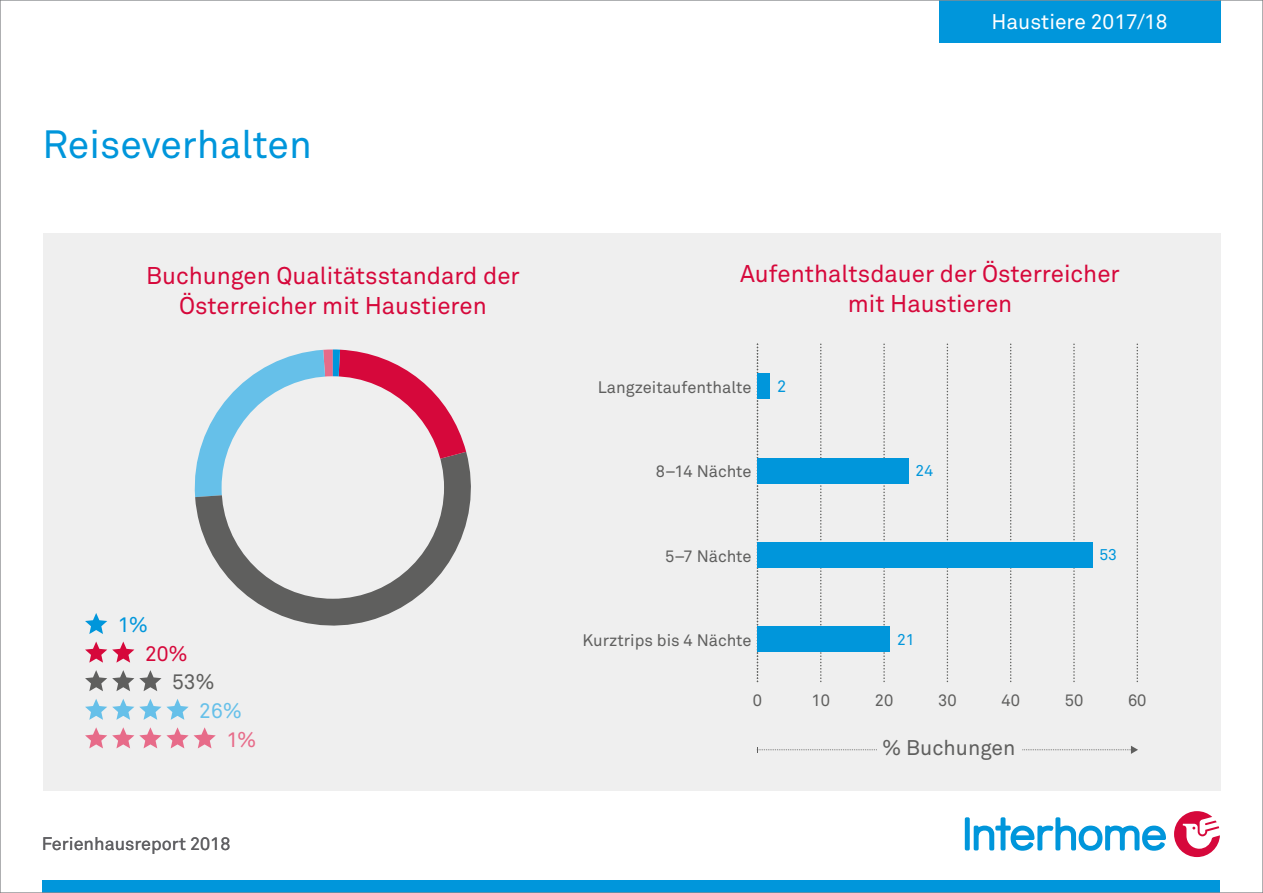
<style>
.page{position:relative;width:1263px;height:893px;background:#fff}
.page>*{position:absolute;margin:0;border:0;box-sizing:border-box;transform-origin:0 0}
.t1{font:39px "Akkurat Pro";color:#0096db}
.t2{font:24px/30px "Akkurat Pro";color:#d6083b;text-align:center}
.t3{font:21px "Akkurat Pro";color:#fff}
.t4{font:21px "Akkurat Pro";color:#5f5f5e}
.t5{font:21px "Akkurat Pro";color:#d6083b}
.t6{font:21px "Akkurat Pro";color:#66c0e9}
.t7{font:21px "Akkurat Pro";color:#0096db}
.t8{font:21px "Akkurat Pro";color:#e76b89}
.t9{font:18px "Akkurat Pro";color:#5f5f62}
.t10{font:16.5px "Akkurat Pro";color:#5f5f5e}
.t11{font:16.5px "Akkurat Pro";color:#0096db}
.t12{font:15.6px "Akkurat Pro";color:#0096db}
</style>
<div class="page">
<div style="left:43px;top:880px;width:1177px;height:13px;background:#0096db"></div>
<div style="left:965px;top:817px;width:5px;height:33px;background:#0096db;border-radius:2px"></div>
<svg style="left:974px;top:817px;width:192px;height:34px"></svg>
<svg style="left:1174px;top:811px;width:46px;height:46px"></svg>
<div style="left:939px;top:0;width:281px;height:43px;background:#0096db"></div>
<div style="left:43px;top:234px;width:1177px;height:557px;background:#efefef"></div>
<svg style="left:820px;top:344px;width:1px;height:337px"></svg>
<svg style="left:883px;top:344px;width:2px;height:337px"></svg>
<svg style="left:947px;top:344px;width:1px;height:337px"></svg>
<svg style="left:1010px;top:344px;width:1px;height:337px"></svg>
<svg style="left:1073px;top:344px;width:2px;height:337px"></svg>
<svg style="left:1136px;top:344px;width:2px;height:337px"></svg>
<svg style="left:757px;top:344px;width:1px;height:337px"></svg>
<div style="left:757px;top:373px;width:13px;height:26px;background:#0096db"></div>
<div style="left:757px;top:458px;width:152px;height:25px;background:#0096db"></div>
<div style="left:757px;top:542px;width:336px;height:26px;background:#0096db"></div>
<div style="left:757px;top:626px;width:133px;height:26px;background:#0096db"></div>
<svg style="left:1023px;top:746px;width:115px;height:8px"></svg>
<svg style="left:757px;top:747px;width:120px;height:5px"></svg>
<svg style="left:85px;top:727px;width:131px;height:21px"></svg>
<svg style="left:85px;top:699px;width:104px;height:21px"></svg>
<svg style="left:85px;top:670px;width:76px;height:21px"></svg>
<svg style="left:85px;top:641px;width:49px;height:22px"></svg>
<svg style="left:85px;top:613px;width:22px;height:21px"></svg>
<svg style="left:195px;top:452px;width:276px;height:174px"></svg>
<svg style="left:194px;top:349px;width:272px;height:148px"></svg>
<h1 class="t1" style="left:43px;top:122px;width:271px">Reiseverhalten</h1>
<p class="t2" style="left:146px;top:261px;width:375px">Buchungen Qualitätsstandard der<br>Österreicher mit Haustieren</p>
<p class="t7" style="left:118px;top:613px;width:32px">1%</p>
<p class="t5" style="left:145px;top:641px;width:44px">20%</p>
<p class="t4" style="left:172px;top:670px;width:44px">53%</p>
<p class="t6" style="left:199px;top:698px;width:44px">26%</p>
<p class="t8" style="left:226px;top:727px;width:32px">1%</p>
<p class="t9" style="left:42px;top:834px;width:190px">Ferienhausreport 2018</p>
<p class="t3" style="left:991px;top:10px;width:178px">Haustiere 2017/18</p>
<p class="t2" style="left:740px;top:259px;width:381px">Aufenthaltsdauer der Österreicher mit Haustieren</p>
<p class="t10" style="left:598px;top:377px;width:155px">Langzeitaufenthalte</p>
<p class="t11" style="left:777px;top:377px;width:11px">2</p>
<p class="t10" style="left:656px;top:462px;width:97px">8–14 Nächte</p>
<p class="t12" style="left:915px;top:461px;width:19px">24</p>
<p class="t10" style="left:665px;top:546px;width:88px">5–7 Nächte</p>
<p class="t12" style="left:1099px;top:546px;width:19px">53</p>
<p class="t10" style="left:583px;top:631px;width:170px">Kurztrips bis 4 Nächte</p>
<p class="t12" style="left:897px;top:630px;width:19px">21</p>
<p class="t10" style="left:753px;top:691px;width:11px">0</p>
<p class="t10" style="left:811px;top:691px;width:20px">10</p>
<p class="t10" style="left:875px;top:691px;width:20px">20</p>
<p class="t10" style="left:938px;top:691px;width:20px">30</p>
<p class="t10" style="left:1001px;top:691px;width:20px">40</p>
<p class="t10" style="left:1065px;top:691px;width:20px">50</p>
<p class="t10" style="left:1128px;top:691px;width:20px">60</p>
<p class="t4" style="left:882px;top:736px;width:135px">% Buchungen</p>
</div>
